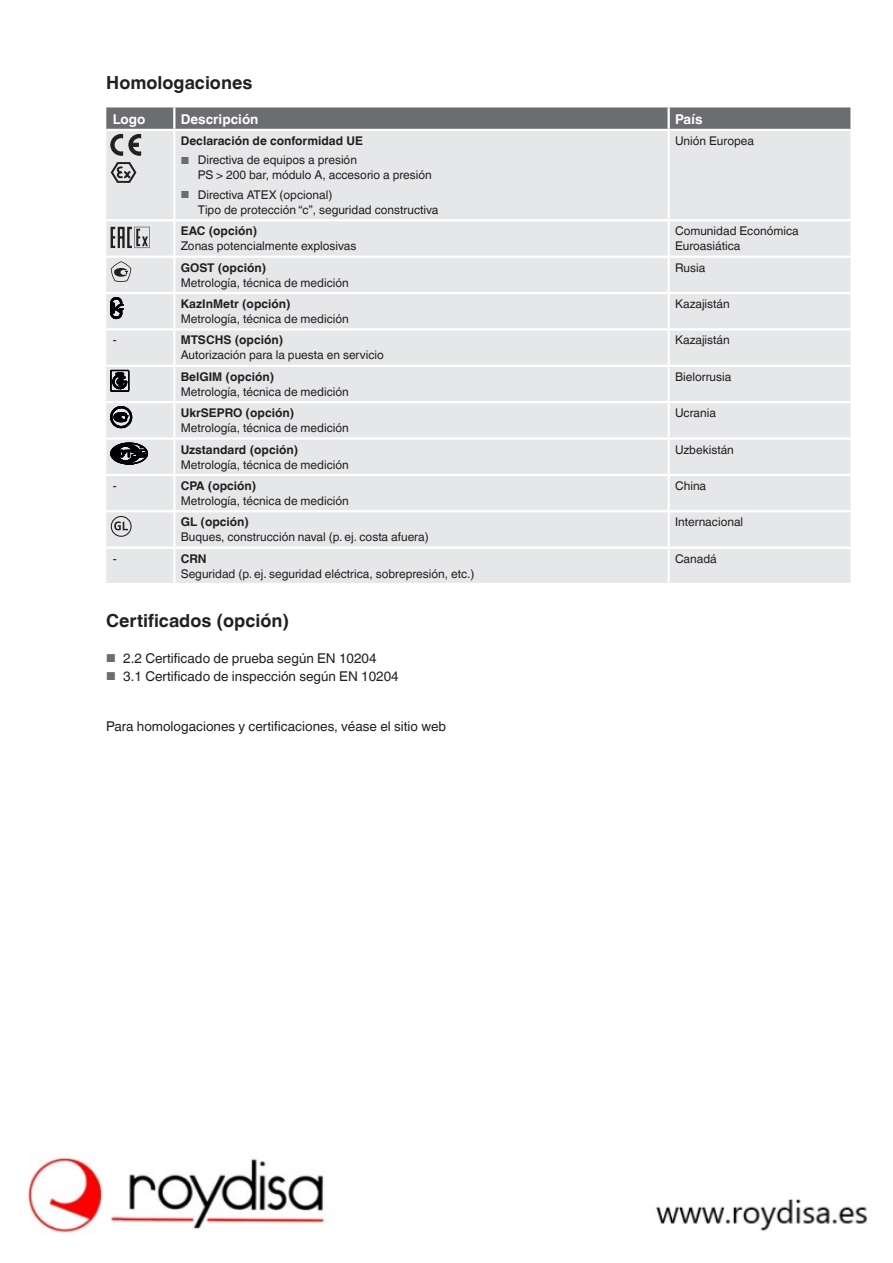
<style>
.page{position:relative;width:893px;height:1263px;background:#fff}
.page>*{position:absolute;margin:0;border:0;box-sizing:border-box;transform-origin:0 0}
.t1{font:700 18px "Helvetica World";color:#231f20}
.t2{font:13.5px "Helvetica World";color:#231f20}
.t3{font:700 13.5px "Helvetica World";color:#fff}
.t4{font:12px/15px "Helvetica World";color:#231f20}
.t5{font:700 12px "Helvetica World";color:#231f20}
.s1{font-size:10.2px;color:#6c6d70}
.s2{font-size:11.55px;color:#6c6d70}
</style>
<div class="page">
<div style="left:106px;top:155px;width:744px;height:428px;background:#e6e7e9"></div>
<hr style="left:174px;top:219px;width:495px;height:2px;background:#fff">
<hr style="left:174px;top:256px;width:495px;height:2px;background:#fff">
<hr style="left:174px;top:292px;width:495px;height:2px;background:#fff">
<hr style="left:174px;top:474px;width:495px;height:2px;background:#fff">
<hr style="left:174px;top:510px;width:495px;height:2px;background:#fff">
<hr style="left:174px;top:546px;width:495px;height:3px;background:#fff">
<hr style="left:173px;top:294px;width:2px;height:34px;background:#fff">
<hr style="left:667px;top:294px;width:3px;height:34px;background:#fff">
<hr style="left:173px;top:367px;width:2px;height:34px;background:#fff">
<hr style="left:667px;top:367px;width:3px;height:34px;background:#fff">
<hr style="left:173px;top:476px;width:2px;height:34px;background:#fff">
<hr style="left:667px;top:476px;width:3px;height:34px;background:#fff">
<hr style="left:174px;top:401px;width:495px;height:2px;background:#fff">
<hr style="left:173px;top:403px;width:2px;height:34px;background:#fff">
<hr style="left:669px;top:401px;width:181px;height:2px;background:#fff">
<hr style="left:667px;top:403px;width:3px;height:34px;background:#fff">
<hr style="left:106px;top:401px;width:68px;height:2px;background:#fff">
<hr style="left:106px;top:365px;width:68px;height:2px;background:#fff">
<hr style="left:174px;top:365px;width:495px;height:2px;background:#fff">
<hr style="left:669px;top:365px;width:181px;height:2px;background:#fff">
<hr style="left:106px;top:437px;width:68px;height:3px;background:#fff">
<hr style="left:174px;top:437px;width:495px;height:3px;background:#fff">
<hr style="left:669px;top:437px;width:181px;height:3px;background:#fff">
<hr style="left:106px;top:328px;width:68px;height:3px;background:#fff">
<hr style="left:174px;top:328px;width:495px;height:3px;background:#fff">
<hr style="left:173px;top:331px;width:2px;height:34px;background:#fff">
<hr style="left:669px;top:328px;width:181px;height:3px;background:#fff">
<hr style="left:667px;top:331px;width:3px;height:34px;background:#fff">
<hr style="left:173px;top:440px;width:2px;height:34px;background:#fff">
<hr style="left:667px;top:440px;width:3px;height:34px;background:#fff">
<hr style="left:106px;top:219px;width:68px;height:2px;background:#fff">
<hr style="left:106px;top:292px;width:68px;height:2px;background:#fff">
<hr style="left:106px;top:474px;width:68px;height:2px;background:#fff">
<hr style="left:106px;top:510px;width:68px;height:2px;background:#fff">
<hr style="left:106px;top:546px;width:68px;height:3px;background:#fff">
<hr style="left:669px;top:219px;width:181px;height:2px;background:#fff">
<hr style="left:669px;top:292px;width:181px;height:2px;background:#fff">
<hr style="left:669px;top:474px;width:181px;height:2px;background:#fff">
<hr style="left:669px;top:510px;width:181px;height:2px;background:#fff">
<hr style="left:669px;top:546px;width:181px;height:3px;background:#fff">
<hr style="left:669px;top:256px;width:181px;height:2px;background:#fff">
<hr style="left:106px;top:256px;width:68px;height:2px;background:#fff">
<hr style="left:667px;top:131px;width:3px;height:88px;background:#fff">
<hr style="left:173px;top:131px;width:2px;height:88px;background:#fff">
<hr style="left:667px;top:221px;width:3px;height:35px;background:#fff">
<hr style="left:667px;top:258px;width:3px;height:34px;background:#fff">
<hr style="left:667px;top:512px;width:3px;height:34px;background:#fff">
<hr style="left:667px;top:549px;width:3px;height:34px;background:#fff">
<hr style="left:173px;top:221px;width:2px;height:35px;background:#fff">
<hr style="left:173px;top:258px;width:2px;height:34px;background:#fff">
<hr style="left:173px;top:512px;width:2px;height:34px;background:#fff">
<hr style="left:173px;top:549px;width:2px;height:34px;background:#fff">
<svg style="left:106px;top:107px;width:744px;height:48px;background:#afb0b2"></svg>
<svg style="left:111px;top:162px;width:26px;height:21px"></svg>
<svg style="left:111px;top:227px;width:39px;height:21px"></svg>
<svg style="left:111px;top:261px;width:20px;height:21px"></svg>
<svg style="left:111px;top:297px;width:12px;height:22px"></svg>
<svg style="left:111px;top:370px;width:18px;height:22px"></svg>
<svg style="left:111px;top:406px;width:21px;height:22px"></svg>
<svg style="left:111px;top:443px;width:37px;height:21px"></svg>
<div style="left:111px;top:516px;width:21px;height:21px;border:1px solid #231f20;border-radius:50%"></div>
<svg style="left:114px;top:521px;width:14px;height:9px"></svg>
<img style="left:28px;top:1156px;width:840px;height:77px">
<h1 class="t1" style="left:106px;top:73px;width:148px">Homologaciones</h1>
<p class="t3" style="left:113px;top:111px;width:34px">Logo</p>
<p class="t3" style="left:181px;top:111px;width:79px">Descripción</p>
<p class="t3" style="left:675px;top:111px;width:29px">País</p>
<p class="t5" style="left:181px;top:134px;width:184px">Declaración de conformidad UE</p>
<p class="t4" style="left:198px;top:153px;width:236px;text-indent:-17px"><span class="s1">■</span> Directiva de equipos a presión<br>PS &gt; 200 bar, módulo A, accesorio a presión</p>
<p class="t4" style="left:198px;top:187px;width:242px;text-indent:-17px"><span class="s1">■</span> Directiva ATEX (opcional)<br>Tipo de protección “c”, seguridad constructiva</p>
<p class="t4" style="left:675px;top:133px;width:81px">Unión Europea</p>
<p class="t5" style="left:181px;top:224px;width:78px">EAC (opción)</p>
<p class="t4" style="left:181px;top:239px;width:177px">Zonas potencialmente explosivas</p>
<p class="t4" style="left:675px;top:224px;width:125px">Comunidad Económica<br>Euroasiática</p>
<p class="t5" style="left:181px;top:260px;width:87px">GOST (opción)</p>
<p class="t4" style="left:181px;top:275px;width:170px">Metrología, técnica de medición</p>
<p class="t4" style="left:675px;top:260px;width:32px">Rusia</p>
<p class="t5" style="left:181px;top:297px;width:111px">KazInMetr (opción)</p>
<p class="t4" style="left:181px;top:311px;width:170px">Metrología, técnica de medición</p>
<p class="t4" style="left:675px;top:296px;width:56px">Kazajistán</p>
<p class="t4" style="left:113px;top:333px;width:5px">-</p>
<p class="t5" style="left:181px;top:333px;width:104px">MTSCHS (opción)</p>
<p class="t4" style="left:181px;top:348px;width:205px">Autorización para la puesta en servicio</p>
<p class="t4" style="left:675px;top:333px;width:56px">Kazajistán</p>
<p class="t5" style="left:181px;top:370px;width:95px">BelGIM (opción)</p>
<p class="t4" style="left:181px;top:384px;width:170px">Metrología, técnica de medición</p>
<p class="t4" style="left:675px;top:369px;width:58px">Bielorrusia</p>
<p class="t5" style="left:181px;top:406px;width:115px">UkrSEPRO (opción)</p>
<p class="t4" style="left:181px;top:420px;width:170px">Metrología, técnica de medición</p>
<p class="t4" style="left:675px;top:405px;width:42px">Ucrania</p>
<p class="t5" style="left:181px;top:442px;width:119px">Uzstandard (opción)</p>
<p class="t4" style="left:181px;top:457px;width:170px">Metrología, técnica de medición</p>
<p class="t4" style="left:675px;top:442px;width:60px">Uzbekistán</p>
<p class="t4" style="left:113px;top:478px;width:5px">-</p>
<p class="t5" style="left:181px;top:479px;width:77px">CPA (opción)</p>
<p class="t4" style="left:181px;top:493px;width:170px">Metrología, técnica de medición</p>
<p class="t4" style="left:675px;top:478px;width:33px">China</p>
<p class="t5" style="left:181px;top:515px;width:70px">GL (opción)</p>
<p class="t4" style="left:181px;top:530px;width:249px">Buques, construcción naval (p. ej. costa afuera)</p>
<p class="t4" style="left:675px;top:515px;width:70px">Internacional</p>
<p class="t4" style="left:113px;top:551px;width:5px">-</p>
<p class="t5" style="left:181px;top:551px;width:27px">CRN</p>
<p class="t4" style="left:181px;top:566px;width:295px">Seguridad (p. ej. seguridad eléctrica, sobrepresión, etc.)</p>
<p class="t4" style="left:675px;top:551px;width:43px">Canadá</p>
<h1 class="t1" style="left:106px;top:610px;width:184px">Certificados (opción)</h1>
<p class="t2" style="left:106px;top:651px;width:272px"><span class="s2">■</span> 2.2 Certificado de prueba según EN 10204</p>
<p class="t2" style="left:106px;top:669px;width:294px"><span class="s2">■</span> 3.1 Certificado de inspección según EN 10204</p>
<p class="t2" style="left:106px;top:718px;width:341px">Para homologaciones y certificaciones, véase el sitio web</p>
</div>
